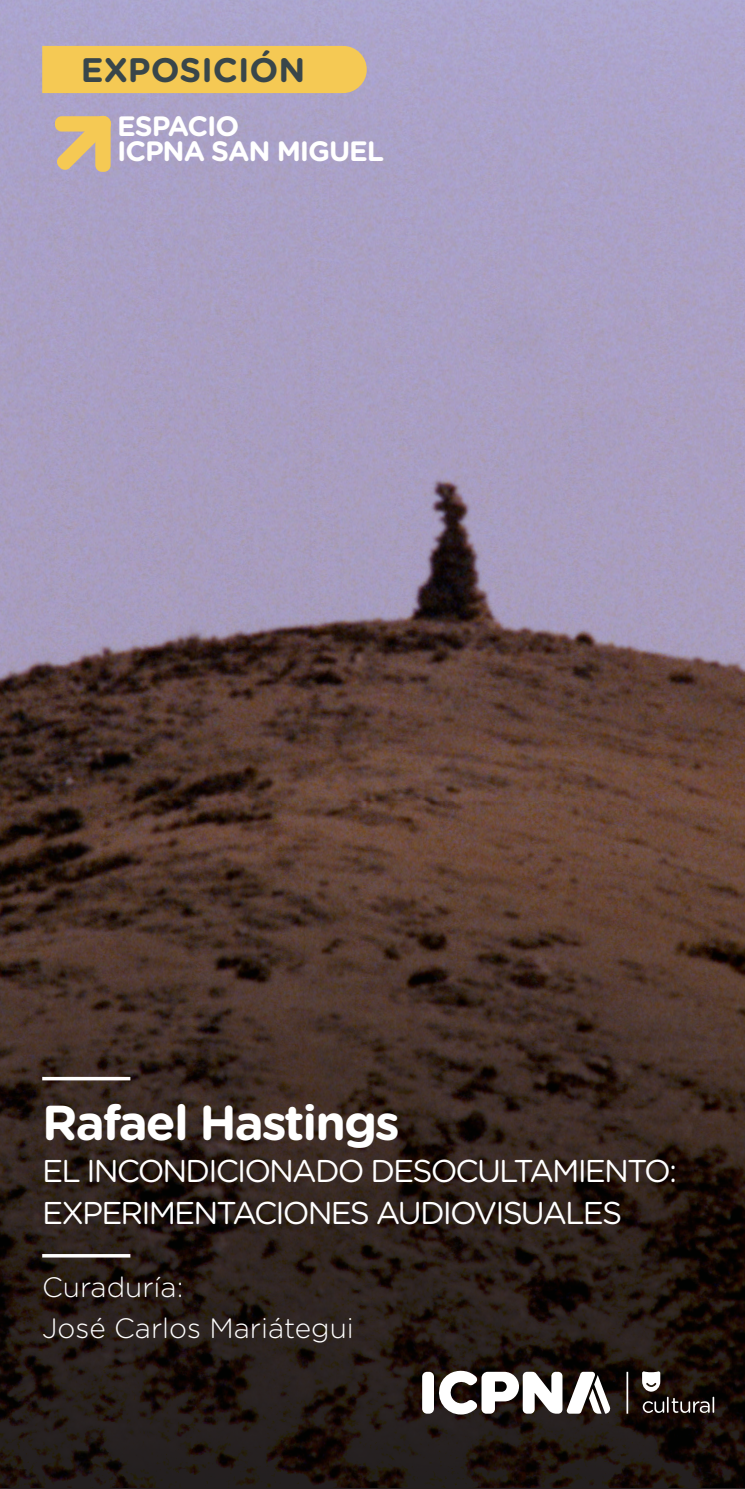
<style>
.page{position:relative;width:745px;height:1489px;background:#fff}
.page>*{position:absolute;margin:0;border:0;box-sizing:border-box;transform-origin:0 0}
.t1{font:700 49px "Gotham Rounded";letter-spacing:-.04em;color:#fff}
.t2{font:700 33.95px "Gotham Rounded";color:#39464a}
.t3{font:31.5px/42px "Gotham Rounded";letter-spacing:-.06em;color:#fff}
.t4{font:300 28px "Gotham Rounded";color:#fff}
.t5{font:700 28px "Gotham Rounded";letter-spacing:-.04em;color:#fff}
</style>
<div class="page">
<img style="left:0;top:0;width:744px;height:801px">
<div style="left:42px;top:46px;width:324px;height:47px;background:#f5c954"></div>
<svg style="left:56px;top:115px;width:56px;height:55px;background:#cab295"></svg>
<div style="left:95px;top:116px;width:16px;height:56px;background:#f5c954;border-radius:7px"></div>
<div style="left:55px;top:116px;width:56px;height:15px;background:#f5c954;border-radius:7px"></div>
<svg style="left:0;top:801px;width:744px;height:687px;background:#35251e"></svg>
<svg style="left:42px;top:1076px;width:88px;height:4px"></svg>
<div style="left:422px;top:1371px;width:11px;height:42px;background:#fff;border-radius:5px"></div>
<svg style="left:434px;top:1368px;width:176px;height:46px"></svg>
<hr style="left:626px;top:1371px;width:1px;height:42px;background:#fff">
<svg style="left:641px;top:1370px;width:72px;height:42px;background:#403834"></svg>
<svg style="left:42px;top:1253px;width:88px;height:4px"></svg>
<p class="t2" style="left:81px;top:45px;width:226px">EXPOSICIÓN</p>
<p class="t5" style="left:117px;top:106px;width:123px">ESPACIO</p>
<p class="t5" style="left:117px;top:130px;width:268px">ICPNA SAN MIGUEL</p>
<p class="t1" style="left:42px;top:1086px;width:359px">Rafael Hastings</p>
<p class="t3" style="left:42px;top:1148px;width:636px">EL INCONDICIONADO DESOCULTAMIENTO:<br>EXPERIMENTACIONES AUDIOVISUALES</p>
<p class="t4" style="left:42px;top:1268px;width:143px">Curaduría:</p>
<p class="t4" style="left:42px;top:1309px;width:313px">José Carlos Mariátegui</p>
</div>
